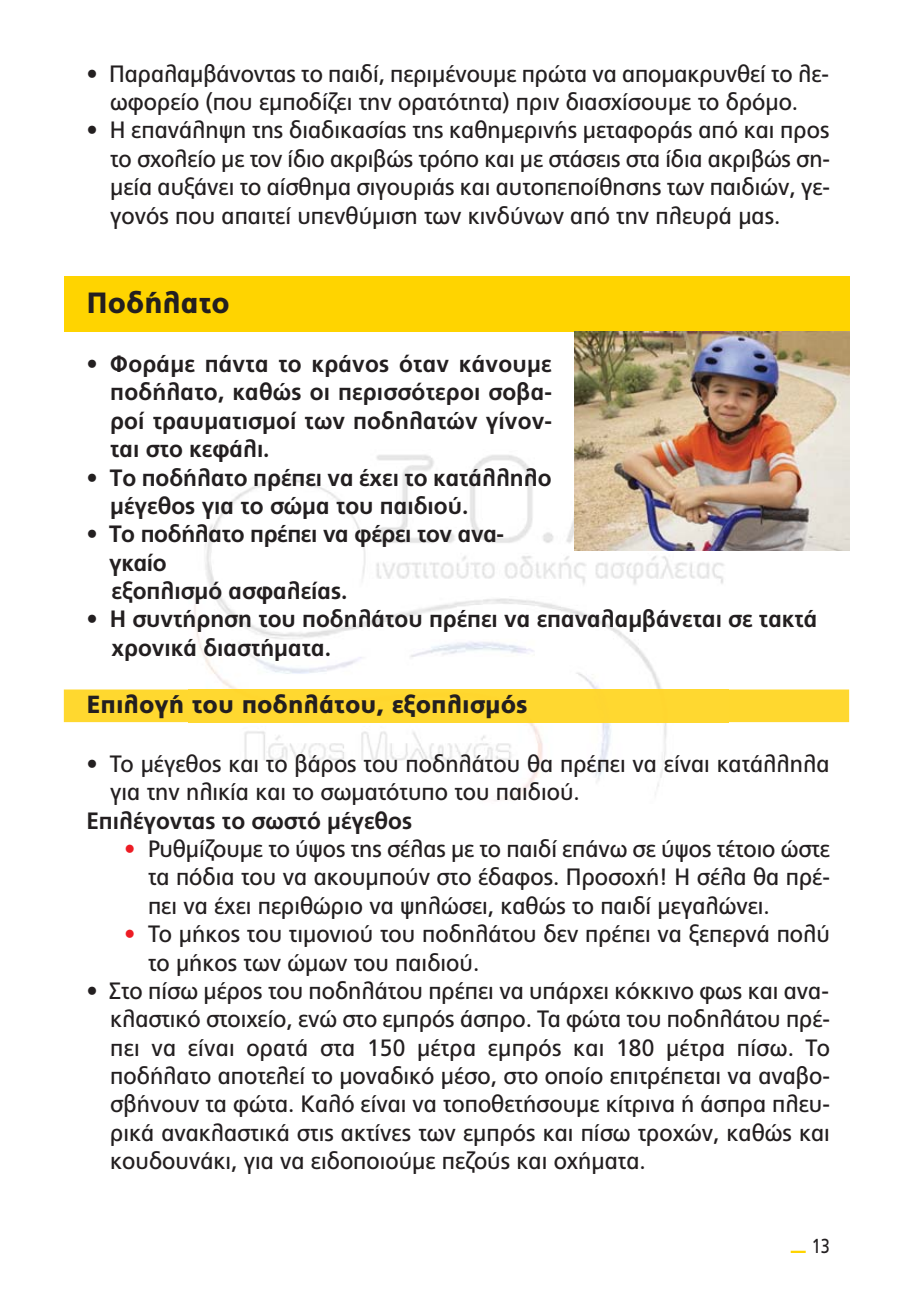
<style>
.page{position:relative;width:913px;height:1302px;background:#fff}
.page>*{position:absolute;margin:0;border:0;box-sizing:border-box;transform-origin:0 0}
.t1{font:900 29.25px "PF Catalog";color:#231f20;scale:.96 1}
.t2{font:900 24.75px "PF Catalog";color:#231f20;scale:.96 1}
.t3{font:23.62px/28.3px "PF Catalog";color:#231f20;text-align:justify;scale:.96 1}
.t4{font:700 23.62px/28.3px "PF Catalog";color:#231f20;scale:.96 1}
.t5{font:20.25px "PF Catalog";color:#231f20;scale:.8 1}
.s1{font-weight:700}
.s2{color:#ed1c24}
</style>
<div class="page">
<img style="left:188px;top:455px;width:540px;height:346px">
<div style="left:64px;top:689px;width:784px;height:33px;background:#ffd82f"></div>
<div style="left:188px;top:689px;width:540px;height:33px;background:#ffd830"></div>
<svg style="left:790px;top:1250px;width:15px;height:2px"></svg>
<div style="left:65px;top:277px;width:784px;height:55px;background:#ffd400"></div>
<img style="left:574px;top:332px;width:274px;height:218px">
<p class="t3" style="left:86px;top:59px;width:774px;text-align:center"><span class="s1">•</span> Παραλαμβάνοντας το παιδί, περιμένουμε πρώτα να απομακρυνθεί το λε&shy;ωφορείο (που εμποδίζει την ορατότητα) πριν διασχίσουμε το δρόμο.</p>
<p class="t3" style="left:110px;top:116px;width:750px;text-indent:-24px"><span class="s1">•</span> Η επανάληψη της διαδικασίας της καθημερινής μεταφοράς από και προς το σχολείο με τον ίδιο ακριβώς τρόπο και με στάσεις στα ίδια ακριβώς ση&shy;μεία αυξάνει το αίσθημα σιγουριάς και αυτοπεποίθησης των παιδιών, γε&shy;γονός που απαιτεί υπενθύμιση των κινδύνων από την πλευρά μας.</p>
<p class="t1" style="left:86px;top:285px;width:151px">Ποδήλατο</p>
<p class="t4" style="left:110px;top:350px;width:461px;text-align:justify;text-indent:-24px">• Φοράμε πάντα το κράνος όταν κάνουμε ποδήλατο, καθώς οι περισσότεροι σοβα&shy;ροί τραυματισμοί των ποδηλατών γίνον&shy;ται στο κεφάλι.</p>
<p class="t4" style="left:110px;top:463px;width:461px;text-indent:-24px">• Tο ποδήλατο πρέπει να έχει το κατάλληλο μέγεθος για το σώμα του παιδιού.</p>
<p class="t4" style="left:109px;top:520px;width:413px;text-indent:-23px">• Το ποδήλατο πρέπει να φέρει τον ανα&shy;γκαίο<br>εξοπλισμό ασφαλείας.</p>
<p class="t4" style="left:111px;top:605px;width:736px;text-indent:-25px">• Η συντήρηση του ποδηλάτου πρέπει να επαναλαμβάνεται σε τακτά χρονικά διαστήματα.</p>
<p class="t2" style="left:86px;top:690px;width:461px">Επιλογή του ποδηλάτου, εξοπλισμός</p>
<p class="t3" style="left:110px;top:749px;width:750px;text-indent:-24px"><span class="s1">•</span> Το μέγεθος και το βάρος του ποδηλάτου θα πρέπει να είναι κατάλληλα για την ηλικία και το σωματότυπο του παιδιού.</p>
<p class="t4" style="left:86px;top:806px;width:341px">Επιλέγοντας το σωστό μέγεθος</p>
<p class="t3" style="left:148px;top:834px;width:711px;text-indent:-24px"><span class="s2">•</span> Ρυθμίζουμε το ύψος της σέλας με το παιδί επάνω σε ύψος τέτοιο ώστε τα πόδια του να ακουμπούν στο έδαφος. Προσοχή! Η σέλα θα πρέ&shy;πει να έχει περιθώριο να ψηλώσει, καθώς το παιδί μεγαλώνει.</p>
<p class="t3" style="left:148px;top:919px;width:711px;text-indent:-24px"><span class="s2">•</span> Το μήκος του τιμονιού του ποδηλάτου δεν πρέπει να ξεπερνά πολύ το μήκος των ώμων του παιδιού.</p>
<p class="t3" style="left:110px;top:976px;width:750px;text-indent:-24px"><span class="s1">•</span> Στο πίσω μέρος του ποδηλάτου πρέπει να υπάρχει κόκκινο φως και ανα&shy;κλαστικό στοιχείο, ενώ στο εμπρός άσπρο. Τα φώτα του ποδηλάτου πρέ&shy;πει να είναι ορατά στα 150 μέτρα εμπρός και 180 μέτρα πίσω. Το ποδήλατο αποτελεί το μοναδικό μέσο, στο οποίο επιτρέπεται να αναβο&shy;σβήνουν τα φώτα. Καλό είναι να τοποθετήσουμε κίτρινα ή άσπρα πλευ&shy;ρικά ανακλαστικά στις ακτίνες των εμπρός και πίσω τροχών, καθώς και κουδουνάκι, για να ειδοποιούμε πεζούς και οχήματα.</p>
<p class="t5" style="left:811px;top:1234px;width:24px">13</p>
</div>
